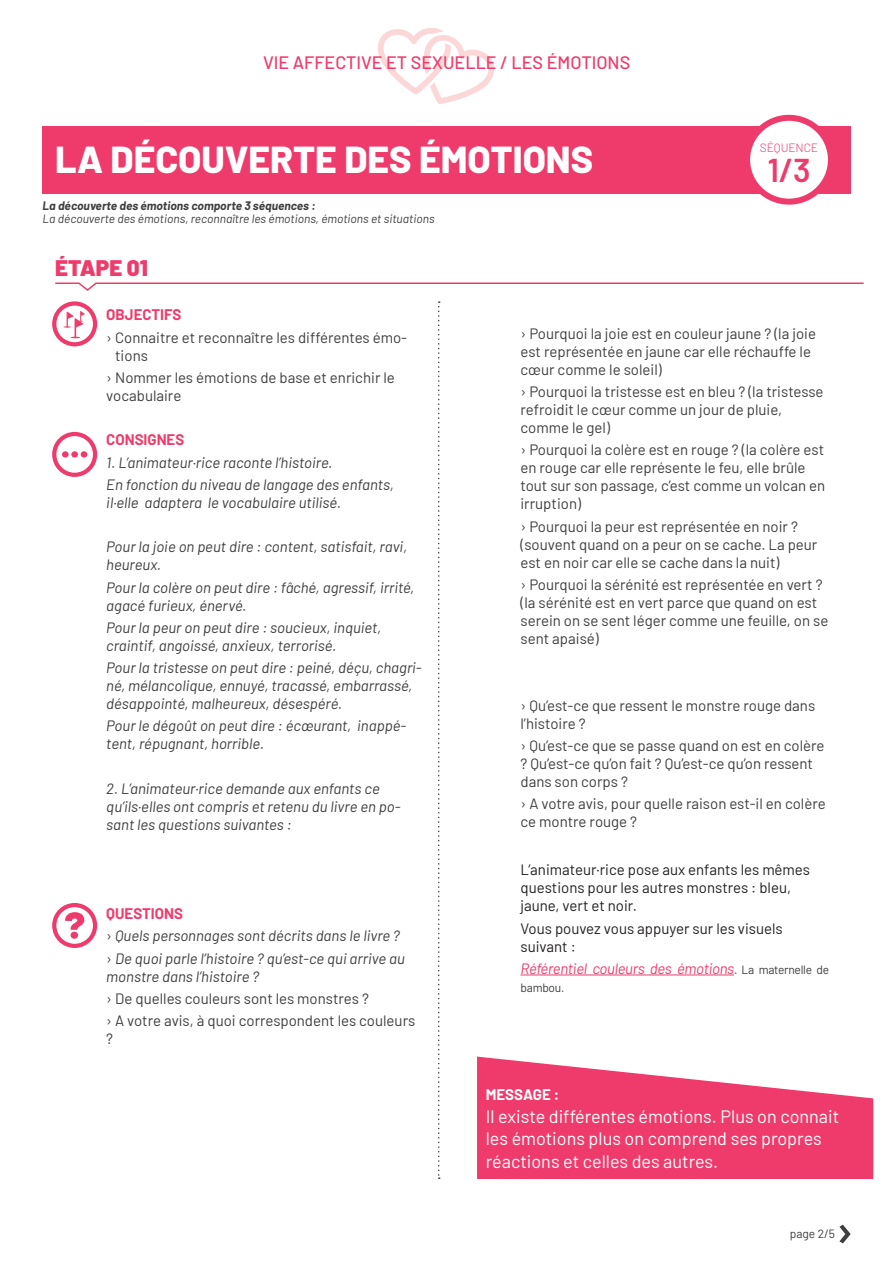
<style>
.page{position:relative;width:893px;height:1263px;background:#fff}
.page>*{position:absolute;margin:0;border:0;box-sizing:border-box;transform-origin:0 0}
.t1{font:800 37.5px "Barlow";color:#fff}
.t2{font:600 33px "Barlow";color:#ef3b6b}
.t3{font:900 22.5px "Barlow";color:#ef3b6b}
.t4{font:18px/22.5px "Barlow";color:#fff}
.t5{font:500 18px "Barlow";color:#ef3b6b}
.t6{font:15px/18px "Barlow";color:#3e3e3f}
.t7{font:italic 15px/18px "Barlow";color:#3e3e3f}
.t8{font:15px/18px "Barlow";color:#231f20}
.t9{font:italic 15px "Barlow";letter-spacing:-.02em;color:#ef3b6b}
.t10{font:700 15px "Barlow";color:#ef3b6b}
.t11{font:700 15px "Barlow";color:#fff}
.t12{font:italic 12px "Barlow";color:#3e3e3f}
.t13{font:italic 700 12px "Barlow";color:#3e3e3f}
.t14{font:12px "Barlow";letter-spacing:-.02em;color:#3e3e3f}
.t15{font:300 12px "Barlow";letter-spacing:-.01em;color:#ef3b6b}
.s1{font-style:normal}
.s2{font-style:normal;font-size:12px;color:#3e3e3f}
</style>
<div class="page">
<svg style="left:378px;top:28px;width:116px;height:76px"></svg>
<div style="left:43px;top:126px;width:808px;height:67px;background:#ef3b6b"></div>
<div style="left:747px;top:118px;width:84px;height:84px;background:#fff;border-radius:50%"></div>
<div style="left:744px;top:115px;width:90px;height:90px;border:6px solid #ef3b6b;border-radius:50%"></div>
<svg style="left:839px;top:1225px;width:11px;height:18px"></svg>
<svg style="left:63px;top:311px;width:22px;height:27px"></svg>
<div style="left:52px;top:301px;width:45px;height:45px;border:4px solid #ef3b6b;border-radius:50%"></div>
<svg style="left:62px;top:451px;width:25px;height:6px"></svg>
<div style="left:52px;top:432px;width:45px;height:45px;border:4px solid #ef3b6b;border-radius:50%"></div>
<svg style="left:65px;top:912px;width:19px;height:27px"></svg>
<div style="left:52px;top:903px;width:45px;height:45px;border:4px solid #ef3b6b;border-radius:50%"></div>
<svg style="left:438px;top:301px;width:2px;height:878px"></svg>
<svg style="left:55px;top:282px;width:809px;height:9px"></svg>
<hr style="left:520px;top:974px;width:214px;height:1px;background:#ef3b6b">
<svg style="left:477px;top:1056px;width:396px;height:123px;fill:#ef3b6b"></svg>
<p class="t5" style="left:263px;top:49px;width:369px">VIE AFFECTIVE ET SEXUELLE / LES ÉMOTIONS</p>
<h1 class="t1" style="left:55px;top:131px;width:539px">LA DÉCOUVERTE DES ÉMOTIONS</h1>
<p class="t13" style="left:43px;top:197px;width:275px">La découverte des émotions comporte 3 séquences :</p>
<p class="t12" style="left:43px;top:210px;width:394px">La découverte des émotions, reconnaître les émotions, émotions et situations</p>
<p class="t3" style="left:55px;top:251px;width:94px">ÉTAPE 01</p>
<p class="t15" style="left:760px;top:139px;width:60px">SÉQUENCE</p>
<h2 class="t2" style="left:767px;top:145px;width:45px">1/3</h2>
<p class="t10" style="left:106px;top:304px;width:77px">OBJECTIFS</p>
<p class="t6" style="left:115px;top:327px;width:293px;text-indent:-9px">› Connaitre et reconnaître les différentes émo&shy;tions</p>
<p class="t6" style="left:106px;top:367px;width:290px">› Nommer les émotions de base et enrichir le vocabulaire</p>
<p class="t10" style="left:106px;top:429px;width:80px">CONSIGNES</p>
<p class="t7" style="left:106px;top:452px;width:228px">1. L’animateur·rice raconte l’histoire.</p>
<p class="t7" style="left:106px;top:474px;width:289px">En fonction du niveau de langage des enfants, il·elle adaptera le vocabulaire utilisé.</p>
<p class="t7" style="left:106px;top:537px;width:302px">Pour la joie on peut dire : content, satisfait, ravi, heureux.</p>
<p class="t7" style="left:106px;top:577px;width:310px">Pour la colère on peut dire : fâché, agressif, irrité, agacé furieux, énervé.</p>
<p class="t7" style="left:106px;top:617px;width:277px">Pour la peur on peut dire : soucieux, inquiet, craintif, angoissé, anxieux, terrorisé.</p>
<p class="t7" style="left:106px;top:658px;width:317px">Pour la tristesse on peut dire : peiné, déçu, chagri&shy;né, mélancolique, ennuyé, tracassé, embarrassé, désappointé, malheureux, désespéré.</p>
<p class="t7" style="left:106px;top:716px;width:301px">Pour le dégoût on peut dire : écœurant, inappé&shy;tent, répugnant, horrible.</p>
<p class="t7" style="left:106px;top:778px;width:296px">2. L’animateur·rice demande aux enfants ce qu’ils·elles ont compris et retenu du livre en po&shy;sant les questions suivantes :</p>
<p class="t10" style="left:106px;top:902px;width:78px">QUESTIONS</p>
<p class="t7" style="left:106px;top:926px;width:295px"><span class="s1">›</span> Quels personnages sont décrits dans le livre ?</p>
<p class="t7" style="left:106px;top:948px;width:300px"><span class="s1">›</span> De quoi parle l’histoire ? qu’est-ce qui arrive au monstre dans l’histoire ?</p>
<p class="t6" style="left:106px;top:988px;width:264px">› De quelles couleurs sont les monstres ?</p>
<p class="t6" style="left:106px;top:1010px;width:310px">› A votre avis, à quoi correspondent les couleurs ?</p>
<p class="t6" style="left:520px;top:323px;width:297px">› Pourquoi la joie est en couleur jaune ? (la joie est représentée en jaune car elle réchauffe le cœur comme le soleil)</p>
<p class="t6" style="left:520px;top:382px;width:305px">› Pourquoi la tristesse est en bleu ? (la tristesse refroidit le cœur comme un jour de pluie, comme le gel)</p>
<p class="t6" style="left:520px;top:440px;width:306px">› Pourquoi la colère est en rouge ? (la colère est en rouge car elle représente le feu, elle brûle tout sur son passage, c’est comme un volcan en irruption)</p>
<p class="t6" style="left:520px;top:516px;width:298px">› Pourquoi la peur est représentée en noir ? (souvent quand on a peur on se cache. La peur est en noir car elle se cache dans la nuit)</p>
<p class="t6" style="left:520px;top:574px;width:309px">› Pourquoi la sérénité est représentée en vert ? (la sérénité est en vert parce que quand on est serein on se sent léger comme une feuille, on se sent apaisé)</p>
<p class="t6" style="left:520px;top:695px;width:296px">› Qu’est-ce que ressent le monstre rouge dans l’histoire ?</p>
<p class="t6" style="left:520px;top:735px;width:306px">› Qu’est-ce que se passe quand on est en colère ? Qu’est-ce qu’on fait ? Qu’est-ce qu’on ressent dans son corps ?</p>
<p class="t6" style="left:520px;top:794px;width:307px">› A votre avis, pour quelle raison est-il en colère ce montre rouge ?</p>
<p class="t8" style="left:520px;top:860px;width:291px">L’animateur·rice pose aux enfants les mêmes questions pour les autres monstres : bleu, jaune, vert et noir.</p>
<p class="t8" style="left:520px;top:918px;width:264px">Vous pouvez vous appuyer sur les visuels suivant :</p>
<p class="t9" style="left:520px;top:957px;width:310px">Référentiel couleurs des émotions<span class="s2">. La maternelle de</span></p>
<p class="t14" style="left:520px;top:979px;width:45px">bambou.</p>
<p class="t11" style="left:486px;top:1084px;width:75px">MESSAGE :</p>
<p class="t4" style="left:486px;top:1103px;width:355px">Il existe différentes émotions. Plus on connait les émotions plus on comprend ses propres réactions et celles des autres.</p>
<p class="t14" style="left:790px;top:1225px;width:47px">page 2/5</p>
</div>
